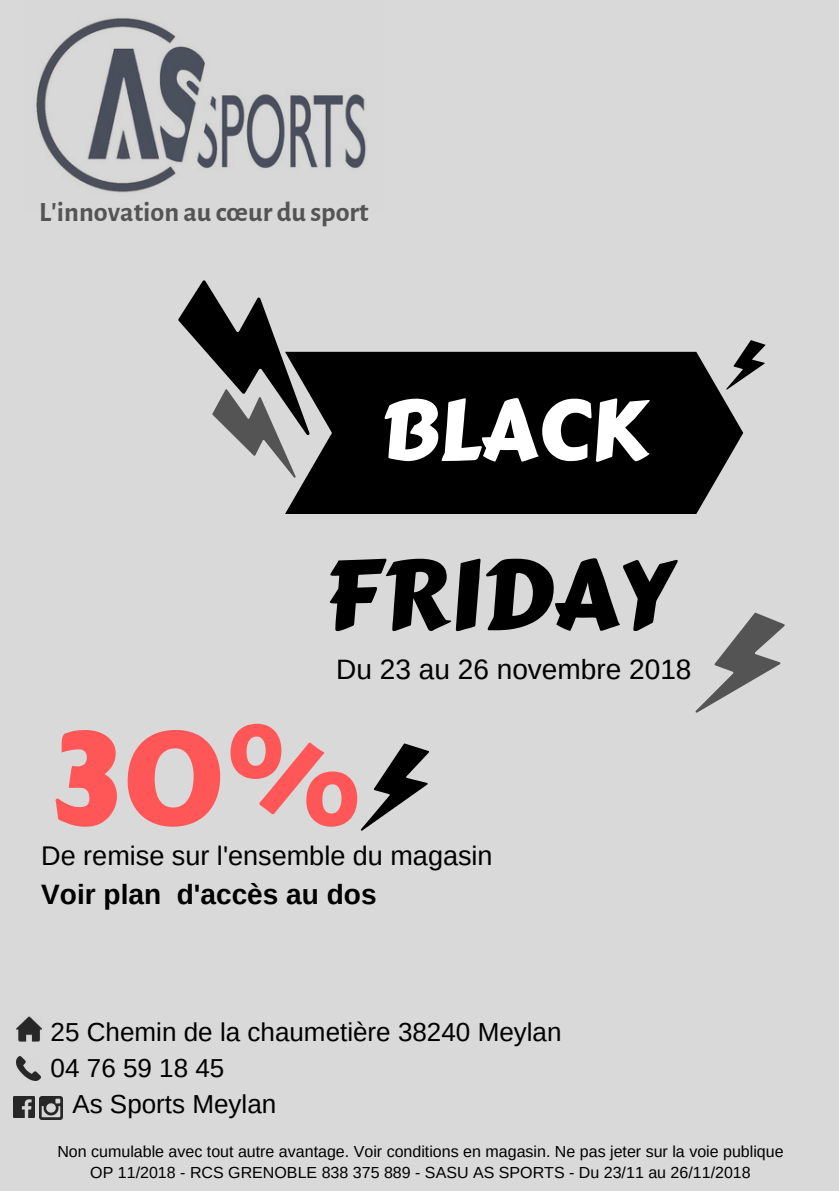
<style>
.page{position:relative;width:839px;height:1191px;background:#fff}
.page>*{position:absolute;margin:0;border:0;box-sizing:border-box;transform-origin:0 0}
.t1{font:128.2px "Carter One";color:#ff5757}
.t2{font:96.2px "Carter One";color:#000}
.t3{font:84px "Carter One";color:#fff}
.t4{font:700 28px "Alegreya Sans";color:#545454}
.t5{font:28px "Arimo";color:#000}
.t6{font:700 28px "Arimo";color:#000}
.t7{font:27px "Arimo";color:#000}
.t8{font:26px "Arimo";color:#000}
.t9{font:16px/21px "Arimo";color:#000;text-align:center}
</style>
<div class="page">
<div style="left:0;top:0;width:838px;height:1191px;background:#d9d9d9"></div>
<img style="left:36px;top:17px;width:330px;height:176px">
<svg style="left:743px;top:340px;width:23px;height:39px"></svg>
<svg style="left:695px;top:612px;width:90px;height:101px"></svg>
<svg style="left:178px;top:280px;width:178px;height:186px"></svg>
<svg style="left:285px;top:352px;width:458px;height:162px;fill:#000"></svg>
<img style="left:17px;top:1056px;width:24px;height:24px">
<img style="left:16px;top:1016px;width:26px;height:26px">
<img style="left:13px;top:1097px;width:21px;height:21px">
<img style="left:40px;top:1097px;width:22px;height:22px">
<svg style="left:360px;top:743px;width:69px;height:88px"></svg>
<h3 class="t4" style="left:39px;top:196px;width:331px">L'innovation au cœur du sport</h3>
<h3 class="t3" style="left:379px;top:366px;width:270px">BLACK</h3>
<h2 class="t2" style="left:324px;top:522px;width:348px">FRIDAY</h2>
<h3 class="t5" style="left:336px;top:654px;width:357px">Du 23 au 26 novembre 2018</h3>
<h1 class="t1" style="left:50px;top:682px;width:310px">30%</h1>
<h3 class="t7" style="left:41px;top:841px;width:453px">De remise sur l'ensemble du magasin</h3>
<h3 class="t6" style="left:41px;top:879px;width:337px">Voir plan d'accès au dos</h3>
<h3 class="t8" style="left:51px;top:1017px;width:512px">25 Chemin de la chaumetière 38240 Meylan</h3>
<h3 class="t8" style="left:51px;top:1053px;width:175px">04 76 59 18 45</h3>
<h3 class="t8" style="left:72px;top:1089px;width:205px">As Sports Meylan</h3>
<p class="t9" style="left:57px;top:1141px;width:727px">Non cumulable avec tout autre avantage. Voir conditions en magasin. Ne pas jeter sur la voie publique<br>OP 11/2018 - RCS GRENOBLE 838 375 889 - SASU AS SPORTS - Du 23/11 au 26/11/2018</p>
</div>
